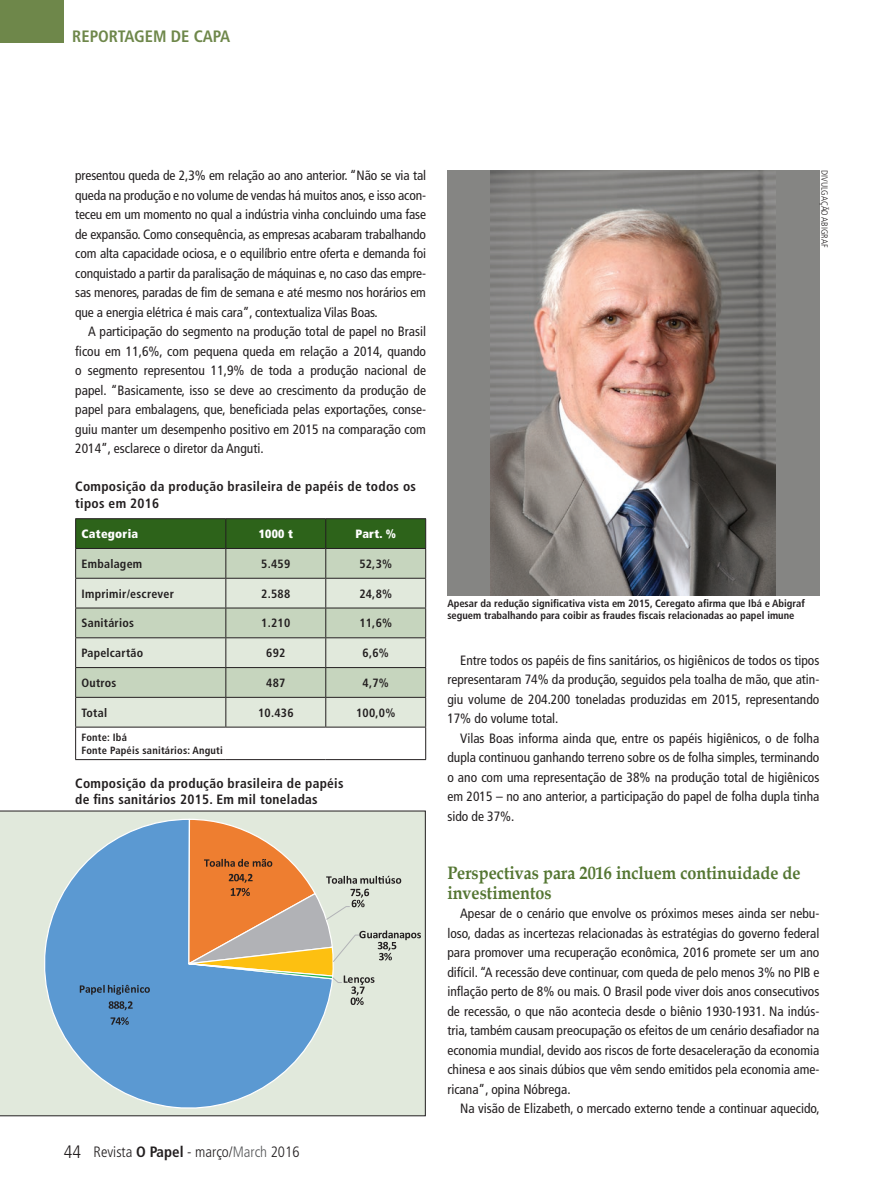
<style>
.page{position:relative;width:893px;height:1191px;background:#fff}
.page>*{position:absolute;margin:0;border:0;box-sizing:border-box;transform-origin:0 0}
.t1{font:700 18px/19.5px "Book Antiqua";color:#547632;scale:.9 1}
.t2{font:300 condensed 18px "Frutiger LT Std";color:#231f20}
.t3{font:700 condensed 16.5px "Frutiger LT Std";color:#6e874a}
.t4{font:300 condensed 15px "Frutiger LT Std";color:#231f20}
.t5{font:condensed 13.5px/19.5px "Frutiger LT Std";color:#231f20;text-align:justify}
.t6{font:700 condensed 13.5px/16.2px "Frutiger LT Std";letter-spacing:.02em;color:#231f20}
.t7{font:700 condensed 12px "Frutiger LT Std";letter-spacing:.02em;color:#231f20}
.t8{font:900 condensed 12px "Frutiger LT Std";letter-spacing:.02em;color:#fff}
.t9{font:700 condensed 10.5px/12.6px "Frutiger LT Std";color:#231f20}
.t10{font:700 condensed 10.5px/12.6px "Frutiger LT Std";letter-spacing:.02em;color:#231f20}
.t11{font:300 condensed 9px "Frutiger LT Std";color:#231f20}
.s1{font-weight:700}
.s2{color:#57585a}
</style>
<div class="page">
<div style="left:0;top:0;width:64px;height:43px;background:#6e874a"></div>
<div style="left:0;top:811px;width:425px;height:305px;background:#e1e9dc"></div>
<div style="left:447px;top:170px;width:372px;height:426px;background:#858583"></div>
<img style="left:491px;top:170px;width:285px;height:426px">
<hr style="left:75px;top:518px;width:151px;height:1px;background:#231f20">
<hr style="left:226px;top:518px;width:100px;height:1px;background:#231f20">
<hr style="left:326px;top:518px;width:100px;height:1px;background:#231f20">
<svg style="left:75px;top:519px;width:351px;height:207px;background:#b3c4ab"></svg>
<hr style="left:75px;top:726px;width:151px;height:1px;background:#231f20">
<hr style="left:75px;top:727px;width:1px;height:32px;background:#231f20">
<hr style="left:226px;top:726px;width:100px;height:1px;background:#231f20">
<hr style="left:326px;top:726px;width:100px;height:1px;background:#231f20">
<hr style="left:425px;top:727px;width:1px;height:32px;background:#231f20">
<hr style="left:75px;top:759px;width:151px;height:1px;background:#231f20">
<hr style="left:226px;top:759px;width:100px;height:1px;background:#231f20">
<hr style="left:326px;top:759px;width:100px;height:1px;background:#231f20">
<svg style="left:37px;top:818px;width:297px;height:297px;background:#88b3d5"></svg>
<svg style="left:80px;top:984px;width:70px;height:10px"></svg>
<svg style="left:109px;top:1001px;width:24px;height:9px"></svg>
<svg style="left:111px;top:1017px;width:18px;height:7px"></svg>
<svg style="left:177px;top:818px;width:244px;height:187px;background:#c8b9a3"></svg>
<p class="t3" style="left:72px;top:27px;width:160px">REPORTAGEM DE CAPA</p>
<p class="t5" style="left:75px;top:166px;width:352px">presentou queda de 2,3% em relação ao ano anterior. “Não se via tal queda na produção e no volume de vendas há muitos anos, e isso acon&shy;teceu em um momento no qual a indústria vinha concluindo uma fase de expansão. Como consequência, as empresas acabaram trabalhando com alta capacidade ociosa, e o equilíbrio entre oferta e demanda foi conquistado a partir da paralisação de máquinas e, no caso das empre&shy;sas menores, paradas de fim de semana e até mesmo nos horários em que a energia elétrica é mais cara”, contextualiza Vilas Boas.</p>
<p class="t5" style="left:75px;top:322px;width:352px;text-indent:13px">A participação do segmento na produção total de papel no Brasil ficou em 11,6%, com pequena queda em relação a 2014, quando o segmento representou 11,9% de toda a produção nacional de papel. “Basicamente, isso se deve ao crescimento da produção de papel para embalagens, que, beneficiada pelas exportações, conse&shy;guiu manter um desempenho positivo em 2015 na comparação com 2014”, esclarece o diretor da Anguti.</p>
<p class="t6" style="left:75px;top:479px;width:342px">Composição da produção brasileira de papéis de todos os tipos em 2016</p>
<p class="t8" style="left:82px;top:526px;width:58px">Categoria</p>
<p class="t8" style="left:259px;top:526px;width:36px">1000 t</p>
<p class="t8" style="left:355px;top:526px;width:42px">Part. %</p>
<p class="t7" style="left:82px;top:556px;width:62px">Embalagem</p>
<p class="t7" style="left:261px;top:556px;width:31px">5.459</p>
<p class="t7" style="left:359px;top:556px;width:34px">52,3%</p>
<p class="t7" style="left:82px;top:586px;width:94px">Imprimir/escrever</p>
<p class="t7" style="left:261px;top:586px;width:31px">2.588</p>
<p class="t7" style="left:359px;top:586px;width:34px">24,8%</p>
<p class="t7" style="left:82px;top:616px;width:54px">Sanitários</p>
<p class="t7" style="left:261px;top:616px;width:31px">1.210</p>
<p class="t7" style="left:359px;top:616px;width:34px">11,6%</p>
<p class="t7" style="left:82px;top:646px;width:63px">Papelcartão</p>
<p class="t7" style="left:266px;top:646px;width:21px">692</p>
<p class="t7" style="left:363px;top:646px;width:28px">6,6%</p>
<p class="t7" style="left:82px;top:675px;width:36px">Outros</p>
<p class="t7" style="left:266px;top:675px;width:21px">487</p>
<p class="t7" style="left:363px;top:675px;width:28px">4,7%</p>
<p class="t7" style="left:82px;top:705px;width:27px">Total</p>
<p class="t7" style="left:258px;top:705px;width:37px">10.436</p>
<p class="t7" style="left:356px;top:705px;width:41px">100,0%</p>
<p class="t10" style="left:82px;top:731px;width:143px">Fonte: Ibá<br>Fonte Papéis sanitários: Anguti</p>
<p class="t6" style="left:75px;top:775px;width:270px">Composição da produção brasileira de papéis de fins sanitários 2015. Em mil toneladas</p>
<h1 class="t2" style="left:64px;top:1141px;width:19px">44</h1>
<p class="t4" style="left:94px;top:1142px;width:208px">Revista <span class="s1">O Papel</span> - março/<span class="s2">March</span> 2016</p>
<p class="t11" style="left:829px;top:170px;width:79px;rotate:90deg">DIVULGAÇÃO ABIGRAF</p>
<p class="t9" style="left:447px;top:597px;width:359px">Apesar da redução significativa vista em 2015, Ceregato afirma que Ibá e Abigraf seguem trabalhando para coibir as fraudes fiscais relacionadas ao papel imune</p>
<p class="t5" style="left:447px;top:650px;width:374px;text-indent:13px">Entre todos os papéis de fins sanitários, os higiênicos de todos os tipos representaram 74% da produção, seguidos pela toalha de mão, que atin&shy;giu volume de 204.200 toneladas produzidas em 2015, representando 17% do volume total.</p>
<p class="t5" style="left:447px;top:728px;width:374px;text-indent:13px">Vilas Boas informa ainda que, entre os papéis higiênicos, o de folha dupla continuou ganhando terreno sobre os de folha simples, terminando o ano com uma representação de 38% na produção total de higiênicos em 2015 – no ano anterior, a participação do papel de folha dupla tinha sido de 37%.</p>
<h1 class="t1" style="left:447px;top:863px;width:394px">Perspectivas para 2016 incluem continuidade de investimentos</h1>
<p class="t5" style="left:447px;top:904px;width:374px;text-indent:13px">Apesar de o cenário que envolve os próximos meses ainda ser nebu&shy;loso, dadas as incertezas relacionadas às estratégias do governo federal para promover uma recuperação econômica, 2016 promete ser um ano difícil. “A recessão deve continuar, com queda de pelo menos 3% no PIB e inflação perto de 8% ou mais. O Brasil pode viver dois anos consecutivos de recessão, o que não acontecia desde o biênio 1930-1931. Na indús&shy;tria, também causam preocupação os efeitos de um cenário desafiador na economia mundial, devido aos riscos de forte desaceleração da economia chinesa e aos sinais dúbios que vêm sendo emitidos pela economia ame&shy;ricana”, opina Nóbrega.</p>
<p class="t5" style="left:460px;top:1099px;width:361px">Na visão de Elizabeth, o mercado externo tende a continuar aquecido,</p>
</div>
